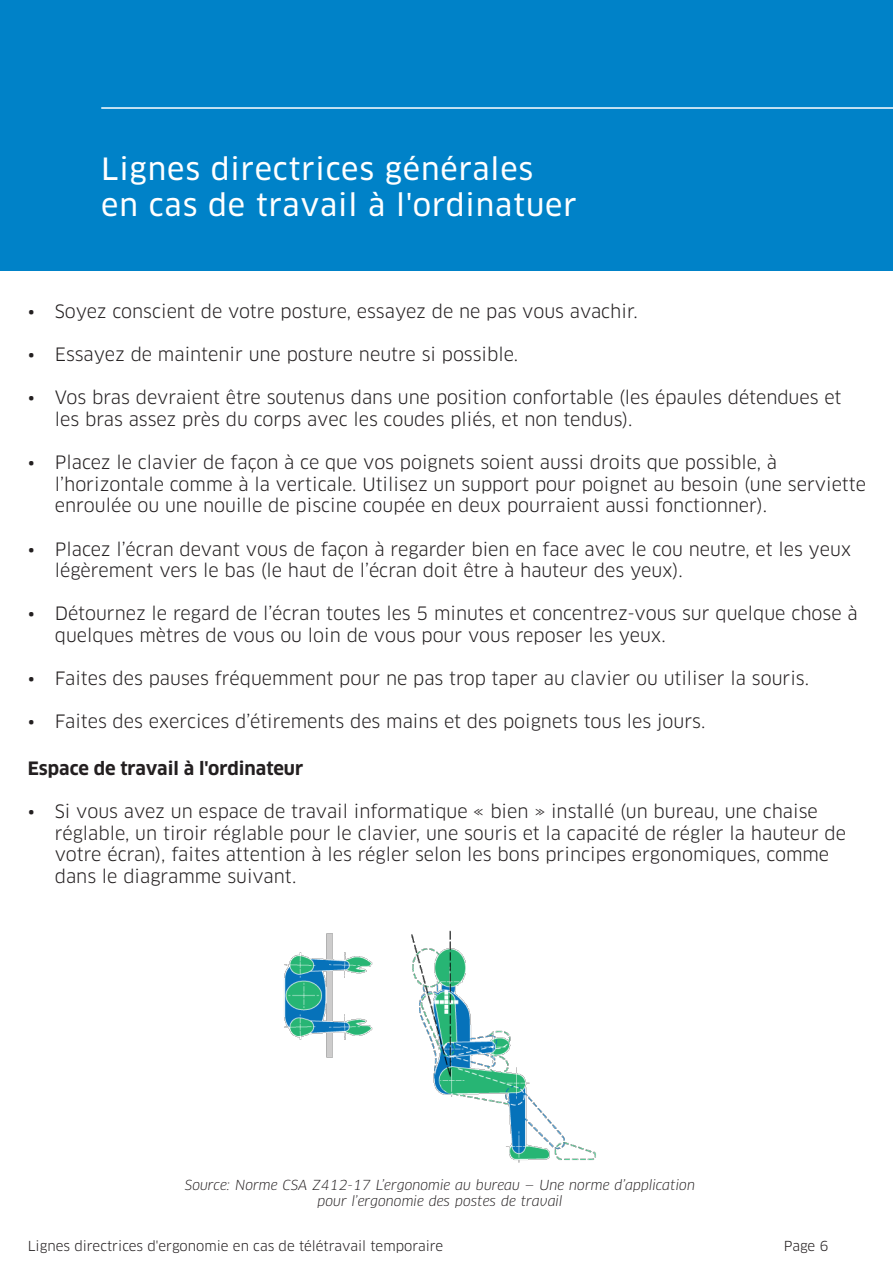
<style>
.page{position:relative;width:893px;height:1263px;background:#fff}
.page>*{position:absolute;margin:0;border:0;box-sizing:border-box;transform-origin:0 0}
.Heading_20_pt{font:30px/36px "Clan OT News";letter-spacing:.03em;color:#fff}
.Heading_20_pt-2{font:30px/36px "Myriad Pro";letter-spacing:.03em;color:#fff}
.t1{font:18px/21.6px "Clan OT";color:#231f20}
.t2{font:700 18px "Clan OT";color:#231f20}
.t3{font:italic 13.5px/16.2px "Clan OT";color:#231f20;text-align:center}
.t4{font:13.5px "Clan OT";color:#231f20}
</style>
<div class="page">
<div style="left:0;top:0;width:893px;height:270px;background:#0082c8"></div>
<hr style="left:101px;top:107px;width:792px;height:2px;background:#fff">
<img style="left:284px;top:930px;width:312px;height:233px">
<p class="Heading_20_pt" style="left:101px;top:151px;width:477px">Lignes directrices générales en cas de travail à l'ordinatuer</p>
<p class="Heading_20_pt-2" style="left:101px;top:151px;width:209px">Section 01<br>Corporate Logo</p>
<p class="t1" style="left:28px;top:301px;width:611px">• Soyez conscient de votre posture, essayez de ne pas vous avachir.</p>
<p class="t1" style="left:28px;top:344px;width:492px">• Essayez de maintenir une posture neutre si possible.</p>
<p class="t1" style="left:55px;top:387px;width:788px;text-indent:-27px">• Vos bras devraient être soutenus dans une position confortable (les épaules détendues et les bras assez près du corps avec les coudes pliés, et non tendus).</p>
<p class="t1" style="left:55px;top:452px;width:813px;text-indent:-27px">• Placez le clavier de façon à ce que vos poignets soient aussi droits que possible, à l’horizontale comme à la verticale. Utilisez un support pour poignet au besoin (une serviette enroulée ou une nouille de piscine coupée en deux pourraient aussi fonctionner).</p>
<p class="t1" style="left:55px;top:538px;width:798px;text-indent:-27px">• Placez l’écran devant vous de façon à regarder bien en face avec le cou neutre, et les yeux légèrement vers le bas (le haut de l’écran doit être à hauteur des yeux).</p>
<p class="t1" style="left:55px;top:603px;width:804px;text-indent:-27px">• Détournez le regard de l’écran toutes les 5 minutes et concentrez-vous sur quelque chose à quelques mètres de vous ou loin de vous pour vous reposer les yeux.</p>
<p class="t1" style="left:28px;top:668px;width:783px">• Faites des pauses fréquemment pour ne pas trop taper au clavier ou utiliser la souris.</p>
<p class="t1" style="left:28px;top:711px;width:679px">• Faites des exercices d’étirements des mains et des poignets tous les jours.</p>
<p class="t2" style="left:28px;top:758px;width:277px">Espace de travail à l'ordinateur</p>
<p class="t1" style="left:55px;top:801px;width:793px;text-indent:-27px">• Si vous avez un espace de travail informatique « bien » installé (un bureau, une chaise réglable, un tiroir réglable pour le clavier, une souris et la capacité de régler la hauteur de votre écran), faites attention à les régler selon les bons principes ergonomiques, comme dans le diagramme suivant.</p>
<p class="t3" style="left:185px;top:1176px;width:512px">Source: Norme CSA Z412-17 L’ergonomie au bureau — Une norme d’application pour l’ergonomie des postes de travail</p>
<p class="t4" style="left:28px;top:1238px;width:417px">Lignes directrices d'ergonomie en cas de télétravail temporaire</p>
<p class="t4" style="left:784px;top:1238px;width:46px">Page 6</p>
</div>
